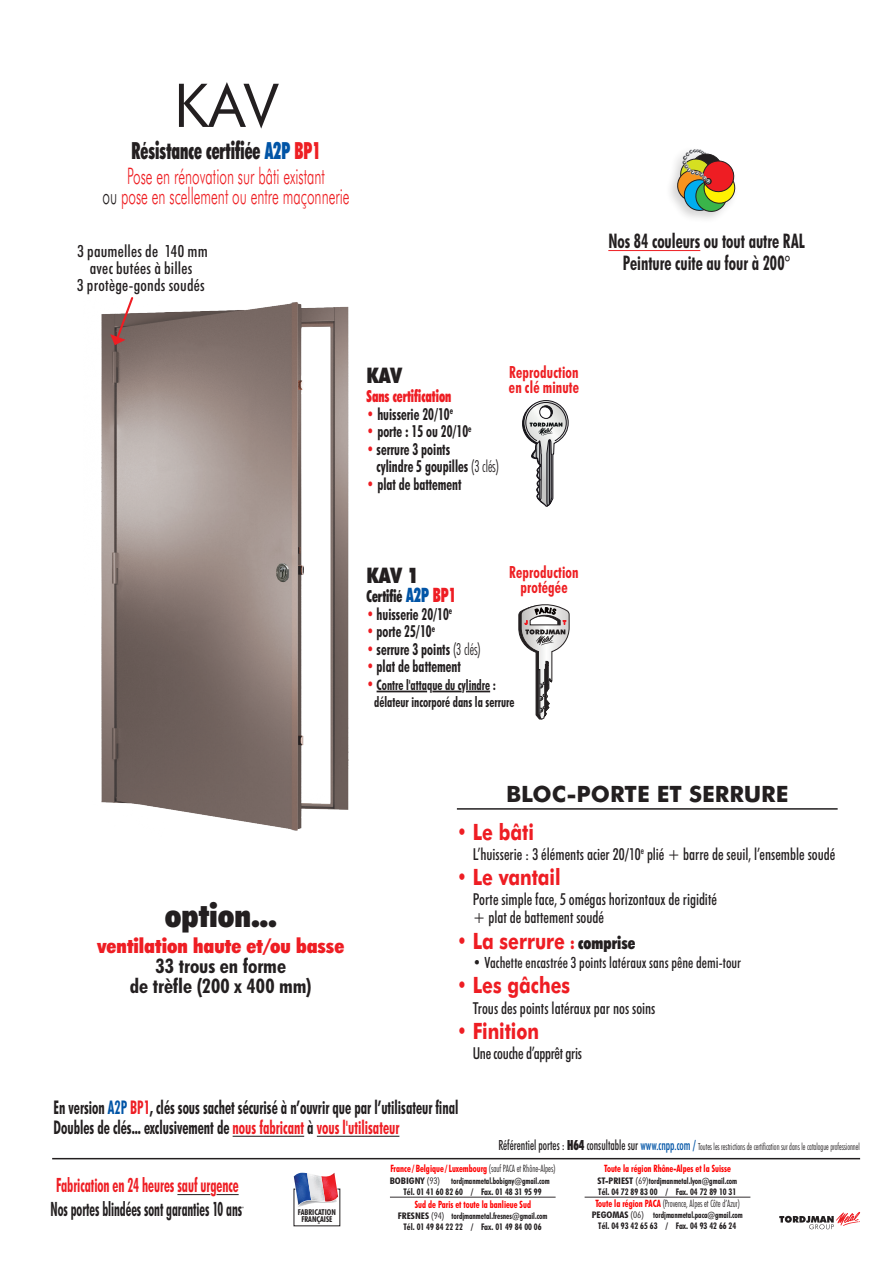
<style>
.page{position:relative;width:893px;height:1263px;background:#fff}
.page>*{position:absolute;margin:0;border:0;box-sizing:border-box;transform-origin:0 0}
.t1{font:60.45px "Futura BT";color:#231f20}
.légende_porte{font:900 condensed 32.25px "Futura BT";color:#231f20;scale:1.04 1}
.t2{font:900 condensed 23.7px "Futura BT";color:#231f20;scale:.71 1}
.t3{font:300 22.8px "Futura BT";color:#ee1f23;scale:.59 1}
.t4{font:700 22.5px "Futura BT";color:#ee1d23;scale:.79 1}
.t5{font:700 22.5px "Futura BT";color:#231f20}
.descriptif_dans_port{font:900 21.45px "Futura BT";letter-spacing:-.01em;color:#231f20;scale:.75 1}
.légende_porte-2{font:700 condensed 20.1px "Futura BT";color:#231f20;scale:.82 1}
.légende_porte-3{font:700 condensed 20.1px "Futura BT";color:#231f20;scale:1.04 1}
.légende_porte-4{font:900 condensed 20.1px "Futura BT";color:#ee1d23;scale:1.04 1}
.t6{font:700 condensed 19.8px "Futura BT";letter-spacing:-.005em;color:#231f20;scale:.66 1}
.t7{font:700 condensed 19.8px "Futura BT";letter-spacing:-.005em;color:#ee1d23;scale:.69 1}
.t8{font:700 condensed 18.9px "Futura BT";color:#231f20;scale:.75 1}
.légende_porte-5{font:500 condensed 16.8px "Futura BT";letter-spacing:.015em;color:#231f20}
.légende_porte-6{font:700 condensed 16.8px "Futura BT";letter-spacing:.01em;color:#ee1f23;scale:.86 1}
.descriptif_dans_port-2{font:700 condensed 16.65px "Futura BT";color:#231f20;scale:.8 1}
.t9{font:900 condensed 16.65px "Futura BT";color:#ee1d23;scale:.75 1}
.t10{font:900 condensed 16.65px "Futura BT";color:#231f20;scale:.75 1}
.TEXTE_DESCRIPT{font:500 condensed 16.5px/18px "Futura BT";color:#231f20;scale:.93 1}
.TEXTE_DESCRIPT-2{font:500 condensed 16.5px "Futura BT";letter-spacing:-.02em;color:#231f20;scale:.93 1}
.t11{font:500 condensed 15.6px "Futura BT";letter-spacing:.005em;color:#231f20;scale:.93 1}
.descriptif_dans_port-3{font:700 condensed 14.55px "Futura BT";color:#231f20;scale:.8 1}
.titre_descriptif{font:700 condensed 10.2px "Futura BT";color:#f00;scale:.88 1}
.titre_descriptif-2{font:300 condensed 10.2px "Futura BT";color:#231f20;scale:.86 1}
.t12{font:300 condensed 9.75px "Futura BT";color:#231f20;scale:.82 1}
.titre_descriptif-3{font:700 condensed 9.15px "Futura BT";color:#231f20;scale:.96 1}
.titre_descriptif-4{font:700 condensed 8.7px "Futura BT";color:#231f20;scale:.87 1}
.t13{font:700 condensed 8.1px/7.6px "Futura BT";color:#231f20;text-align:center}
.t14{font:300 condensed 7.8px "Futura BT";color:#231f20;scale:.69 1}
.s1{color:#0154a6}
.s2{color:#ee1f23}
.s3{color:#231f20}
.s4{color:#ee1d23}
.s5{font-weight:300}
.s6{font-size:19.95px;color:#0154a6}
.s7{font-size:19.95px;color:#ee1d23}
.s8{font-size:16.65px;color:#ee1d23}
.s9{font-weight:900;font-stretch:condensed;font-size:17.25px}
.s10{font-weight:900;font-stretch:condensed;font-size:17.25px;color:#231f20}
.s11{font-weight:500;font-size:13.95px}
.s12{font-weight:900;font-size:13.95px}
.s13{font-weight:500;font-size:13.95px;color:#0154a6}
.s14{font-weight:300;color:#231f20}
.s15{font-size:9.15px}
.s16{font-weight:300;font-size:9.15px}
.s17{font-weight:700;color:#f00}
</style>
<div class="page">
<hr style="left:52px;top:1158px;width:808px;height:1px;background:#231f20">
<svg style="left:779px;top:1212px;width:81px;height:17px"></svg>
<hr style="left:177px;top:1194px;width:33px;height:1px;background:#231f20">
<svg style="left:217px;top:1194px;width:22px;height:1px"></svg>
<svg style="left:293px;top:1172px;width:46px;height:35px"></svg>
<hr style="left:390px;top:1197px;width:166px;height:1px;background:#231f20">
<hr style="left:585px;top:1197px;width:165px;height:1px;background:#231f20">
<hr style="left:608px;top:250px;width:92px;height:1px;background:#ee1f23">
<div style="left:665px;top:146px;width:73px;height:78px;background:#231f20;opacity:.2"></div>
<svg style="left:676px;top:149px;width:61px;height:65px"></svg>
<hr style="left:457px;top:808px;width:381px;height:2px;background:#231f20">
<hr style="left:233px;top:1136px;width:71px;height:1px;background:#231f20">
<hr style="left:317px;top:1136px;width:82px;height:1px;background:#231f20">
<hr style="left:377px;top:691px;width:50px;height:1px;background:#231f20">
<hr style="left:432px;top:691px;width:30px;height:1px;background:#231f20">
<svg style="left:466px;top:691px;width:24px;height:1px"></svg>
<img style="left:101px;top:302px;width:248px;height:529px">
<svg style="left:110px;top:297px;width:25px;height:48px"></svg>
<svg style="left:518px;top:604px;width:51px;height:115px"></svg>
<svg style="left:522px;top:400px;width:46px;height:107px"></svg>
<p class="t1" style="left:174px;top:69px;width:106px">KAV</p>
<p class="t2" style="left:131px;top:136px;width:268px">Résistance certifiée <span class="s1">A2P</span> <span class="s2">BP1</span></p>
<p class="t3" style="left:127px;top:162px;width:337px">Pose en rénovation sur bâti existant</p>
<p class="t3" style="left:103px;top:182px;width:420px"><span class="s3">ou</span> pose en scellement ou entre maçonnerie</p>
<p class="légende_porte-5" style="left:78px;top:241px;width:132px">3 paumelles de 140 mm</p>
<p class="légende_porte-5" style="left:90px;top:258px;width:104px">avec butées à billes</p>
<p class="légende_porte-5" style="left:77px;top:274px;width:129px">3 protège-gonds soudés</p>
<p class="descriptif_dans_port" style="left:367px;top:362px;width:49px">KAV</p>
<p class="t9" style="left:367px;top:386px;width:114px">Sans certification</p>
<p class="descriptif_dans_port-2" style="left:367px;top:404px;width:110px"><span class="s4">•</span> huisserie 20/10<sup>e</sup></p>
<p class="descriptif_dans_port-2" style="left:367px;top:421px;width:133px"><span class="s4">•</span> porte : 15 ou 20/10<sup>e</sup></p>
<p class="descriptif_dans_port-2" style="left:367px;top:439px;width:106px"><span class="s4">•</span> serrure 3 points</p>
<p class="descriptif_dans_port-2" style="left:377px;top:456px;width:155px">cylindre 5 goupilles <span class="s5">(3 clés)</span></p>
<p class="descriptif_dans_port-2" style="left:367px;top:474px;width:120px"><span class="s4">•</span> plat de battement</p>
<p class="légende_porte-6" style="left:509px;top:362px;width:82px">Reproduction</p>
<p class="légende_porte-6" style="left:509px;top:377px;width:83px">en clé minute</p>
<p class="légende_porte-6" style="left:509px;top:562px;width:82px">Reproduction</p>
<p class="légende_porte-6" style="left:520px;top:577px;width:56px">protégée</p>
<p class="descriptif_dans_port" style="left:367px;top:562px;width:71px">KAV 1</p>
<p class="t10" style="left:367px;top:586px;width:121px">Certifié <span class="s6">A2P</span> <span class="s7">BP1</span></p>
<p class="descriptif_dans_port-2" style="left:367px;top:604px;width:109px"><span class="s4">•</span> huisserie 20/10<sup>e</sup></p>
<p class="descriptif_dans_port-2" style="left:367px;top:621px;width:87px"><span class="s4">•</span> porte 25/10<sup>e</sup></p>
<p class="descriptif_dans_port-2" style="left:367px;top:639px;width:144px"><span class="s4">•</span> serrure 3 points <span class="s5">(3 clés)</span></p>
<p class="descriptif_dans_port-2" style="left:367px;top:656px;width:119px"><span class="s4">•</span> plat de battement</p>
<p class="descriptif_dans_port-3" style="left:367px;top:676px;width:163px"><span class="s8">•</span> Contre l'attaque du cylindre :</p>
<p class="descriptif_dans_port-3" style="left:374px;top:692px;width:177px">délateur incorporé dans la serrure</p>
<p class="légende_porte-2" style="left:608px;top:228px;width:241px">Nos 84 couleurs ou tout autre RAL</p>
<p class="légende_porte-2" style="left:623px;top:250px;width:205px">Peinture cuite au four à 200°</p>
<p class="légende_porte" style="left:165px;top:896px;width:109px">option...</p>
<p class="légende_porte-4" style="left:97px;top:933px;width:239px">ventilation haute et/ou basse</p>
<p class="légende_porte-3" style="left:156px;top:953px;width:127px">33 trous en forme</p>
<p class="légende_porte-3" style="left:130px;top:974px;width:176px">de trèfle (200 x 400 mm)</p>
<p class="t5" style="left:506px;top:780px;width:284px">BLOC-PORTE ET SERRURE</p>
<p class="t4" style="left:457px;top:818px;width:99px">• Le bâti</p>
<p class="TEXTE_DESCRIPT" style="left:473px;top:845px;width:392px">L’huisserie : 3 éléments acier 20/10<sup>e</sup> plié + barre de seuil, l’ensemble soudé</p>
<p class="t4" style="left:457px;top:863px;width:133px">• Le vantail</p>
<p class="TEXTE_DESCRIPT" style="left:473px;top:890px;width:264px">Porte simple face, 5 omégas horizontaux de rigidité + plat de battement soudé</p>
<p class="t4" style="left:457px;top:927px;width:228px">• La serrure <span class="s9">:</span> <span class="s10">comprise</span></p>
<p class="t11" style="left:473px;top:953px;width:290px">• Vachette encastrée 3 points latéraux sans pêne demi-tour</p>
<p class="t4" style="left:457px;top:972px;width:145px">• Les gâches</p>
<p class="TEXTE_DESCRIPT" style="left:473px;top:998px;width:198px">Trous des points latéraux par nos soins</p>
<p class="t4" style="left:457px;top:1017px;width:105px">• Finition</p>
<p class="TEXTE_DESCRIPT-2" style="left:473px;top:1043px;width:119px">Une couche d’apprêt gris</p>
<p class="t8" style="left:54px;top:1096px;width:541px">En version <span class="s1">A2P</span> <span class="s4">BP1</span>, clés sous sachet sécurisé à n’ouvrir que par l’utilisateur final</p>
<p class="t8" style="left:54px;top:1116px;width:463px">Doubles de clés... exclusivement de <span class="s4">nous fabricant</span> à <span class="s4">vous l'utilisateur</span></p>
<p class="t12" style="left:498px;top:1140px;width:442px"><span class="s11">Référentiel portes :</span> <span class="s12">H64</span> <span class="s11">consultable sur</span> <span class="s13">www.cnpp.com /</span> Toutes les restrictions de certification sur dans le catalogue professionnel</p>
<p class="t7" style="left:56px;top:1173px;width:266px">Fabrication en 24 heures sauf urgence</p>
<p class="t6" style="left:51px;top:1197px;width:292px">Nos portes blindées sont garanties 10 ans</p>
<p class="t14" style="left:242px;top:1204px;width:4px">*</p>
<p class="t13" style="left:298px;top:1208px;width:40px">FABRICATION<br>FRANÇAISE</p>
<p class="titre_descriptif" style="left:390px;top:1162px;width:189px">France / Belgique / Luxembourg <span class="s14">(sauf PACA et Rhône-Alpes)</span></p>
<p class="titre_descriptif" style="left:415px;top:1198px;width:134px">Sud de Paris et toute la banlieue Sud</p>
<p class="titre_descriptif-4" style="left:390px;top:1175px;width:185px"><span class="s15">BOBIGNY</span> <span class="s16">(93)</span> tordjmanmetal.bobigny@gmail.com</p>
<p class="titre_descriptif-3" style="left:404px;top:1186px;width:145px">Tél. 01 41 60 82 60 / Fax. 01 48 31 95 99</p>
<p class="titre_descriptif-4" style="left:398px;top:1210px;width:174px"><span class="s15">FRESNES</span> <span class="s16">(94)</span> tordjmanmetal.fresnes@gmail.com</p>
<p class="titre_descriptif-3" style="left:404px;top:1221px;width:145px">Tél. 01 49 84 22 22 / Fax. 01 49 84 00 06</p>
<p class="titre_descriptif" style="left:604px;top:1162px;width:146px">Toute la région Rhône-Alpes et la Suisse</p>
<p class="titre_descriptif-2" style="left:595px;top:1197px;width:169px"><span class="s17">Toute la région PACA</span> (Provence, Alpes et Côte d’Azur)</p>
<p class="titre_descriptif-4" style="left:597px;top:1175px;width:162px"><span class="s15">ST-PRIEST</span> <span class="s16">(69)</span>tordjmanmetal.lyon@gmail.com</p>
<p class="titre_descriptif-3" style="left:598px;top:1186px;width:145px">Tél. 04 72 89 83 00 / Fax. 04 72 89 10 31</p>
<p class="titre_descriptif-4" style="left:592px;top:1210px;width:175px"><span class="s15">PEGOMAS</span> <span class="s16">(06)</span> tordjmanmetal.paca@gmail.com</p>
<p class="titre_descriptif-3" style="left:598px;top:1220px;width:145px">Tél. 04 93 42 65 63 / Fax. 04 93 42 66 24</p>
</div>
